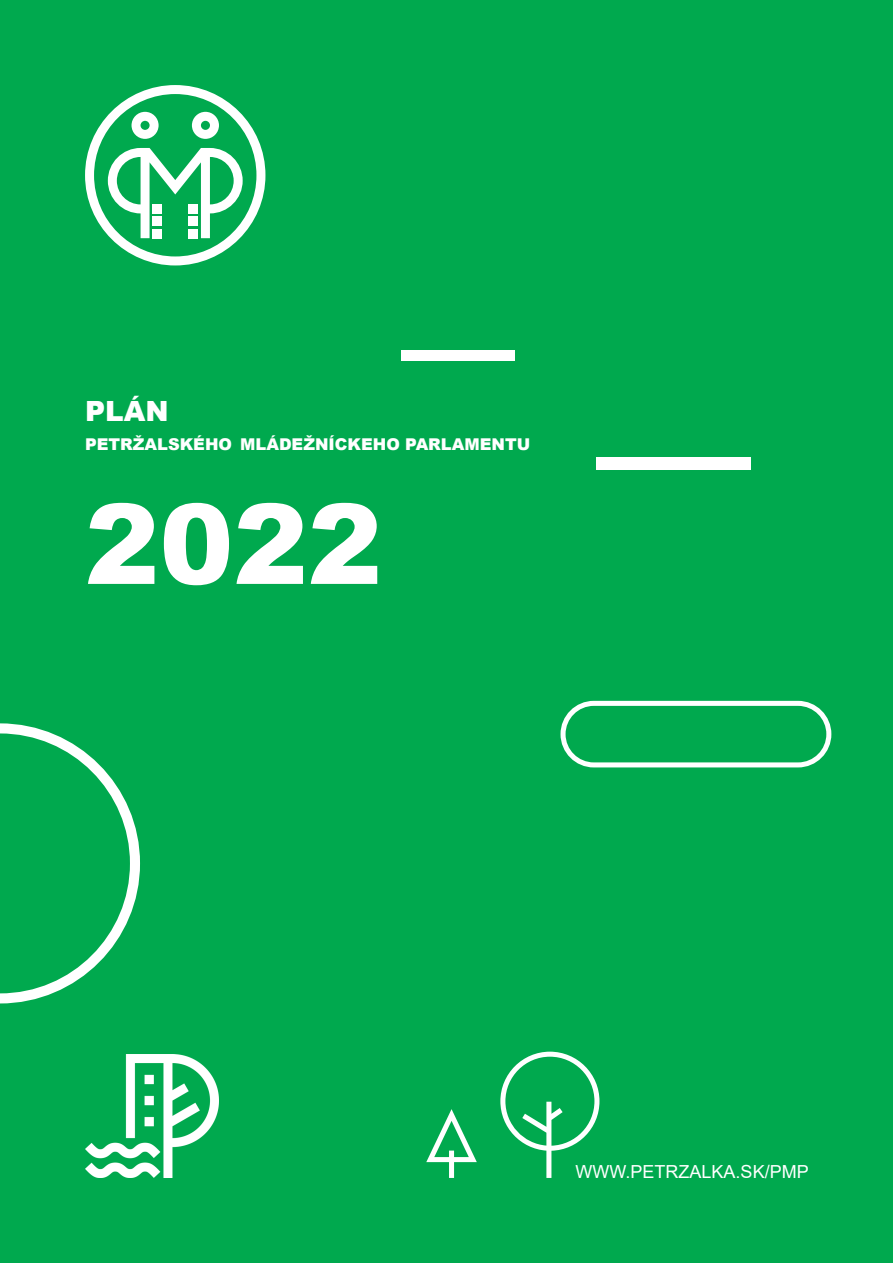
<style>
.page{position:relative;width:893px;height:1263px;background:#00a94e}
.page>*{position:absolute;margin:0;border:0;box-sizing:border-box;transform-origin:0 0}
.t1{font:900 111.3px "Arial";color:#fff}
.t2{font:900 27.9px "Arial";color:#fff}
.t3{font:18px "Arial";color:#fff}
.t4{font:900 16.2px "Arial";color:#fff}
</style>
<div class="page">
<img style="left:85px;top:1055px;width:133px;height:123px">
<svg style="left:85px;top:85px;width:180px;height:180px"></svg>
<div style="left:189px;top:204px;width:9px;height:9px;background:#fff"></div>
<div style="left:189px;top:229px;width:9px;height:9px;background:#fff"></div>
<div style="left:189px;top:217px;width:9px;height:9px;background:#fff"></div>
<svg style="left:500px;top:1052px;width:99px;height:126px;background:#27b669"></svg>
<svg style="left:426px;top:1109px;width:51px;height:69px"></svg>
<svg style="left:560px;top:701px;width:271px;height:66px;background:#29b66a"></svg>
<svg style="left:0;top:723px;width:140px;height:280px;background:#1bb261"></svg>
<div style="left:596px;top:457px;width:154px;height:13px;background:#fff"></div>
<div style="left:401px;top:350px;width:114px;height:10px;background:#fff"></div>
<p class="t2" style="left:85px;top:391px;width:85px">PLÁN</p>
<p class="t4" style="left:85px;top:433px;width:447px">PETRŽALSKÉHO MLÁDEŽNÍCKEHO PARLAMENTU</p>
<p class="t1" style="left:85px;top:463px;width:299px">2022</p>
<p class="t3" style="left:576px;top:1159px;width:235px">WWW.PETRZALKA.SK/PMP</p>
</div>
